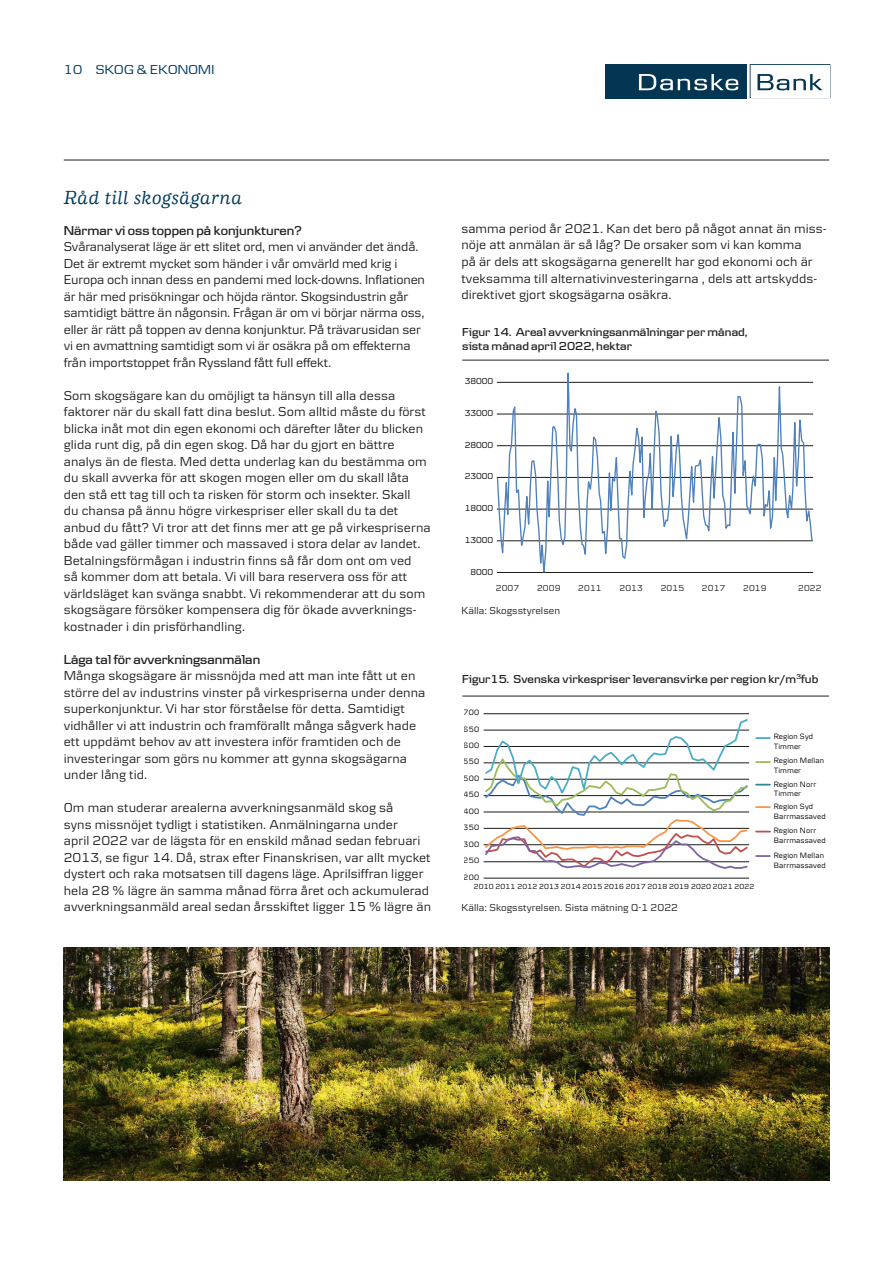
<style>
.page{position:relative;width:893px;height:1263px;background:#fff}
.page>*{position:absolute;margin:0;border:0;box-sizing:border-box;transform-origin:0 0}
.t1{font:italic 500 19.5px "Danske Human";letter-spacing:.02em;color:#003c5f}
.t2{font:13.5px/16.5px "Danske Textv 2";letter-spacing:.005em;color:#231f20}
.t3{font:600 13.5px "Danske Headline";color:#231f20}
.Brödtext{font:13.5px "Danske Headline";letter-spacing:.02em;color:#003c5f}
.t4{font:600 12px/13.5px "Danske Headline";letter-spacing:.005em;color:#231f20}
.Brödtext-2{font:10.5px "Danske Textv 2";letter-spacing:.005em;color:#231f20}
.t5{font:9px "Danske Textv 2";color:#000}
.t6{font:9px "Danske Textv 2";letter-spacing:.015em;color:#1d1d1b}
.t7{font:8.1px/9.6px "Danske Textv 2";letter-spacing:.015em;color:#000}
.t8{font:7.65px "Danske Textv 2";letter-spacing:.015em;color:#000}
</style>
<div class="page">
<hr style="left:64px;top:160px;width:765px;height:1px;background:#231f20">
<div style="left:605px;top:64px;width:141px;height:34px;background:#043653"></div>
<svg style="left:639px;top:74px;width:99px;height:16px"></svg>
<svg style="left:750px;top:64px;width:80px;height:34px"></svg>
<svg style="left:756px;top:784px;width:14px;height:1px"></svg>
<svg style="left:756px;top:831px;width:14px;height:1px"></svg>
<svg style="left:756px;top:761px;width:14px;height:2px"></svg>
<svg style="left:756px;top:855px;width:14px;height:2px"></svg>
<svg style="left:756px;top:737px;width:14px;height:2px"></svg>
<svg style="left:756px;top:806px;width:14px;height:2px"></svg>
<hr style="left:484px;top:713px;width:265px;height:1px;background:#1d1d1b">
<hr style="left:484px;top:878px;width:265px;height:1px;background:#1d1d1b">
<svg style="left:483px;top:719px;width:266px;height:150px"></svg>
<hr style="left:462px;top:696px;width:367px;height:1px;background:#231f20">
<svg style="left:496px;top:372px;width:317px;height:201px"></svg>
<hr style="left:462px;top:360px;width:367px;height:1px;background:#231f20">
<img style="left:64px;top:947px;width:765px;height:233px">
<p class="Brödtext" style="left:64px;top:61px;width:20px">10</p>
<p class="Brödtext" style="left:96px;top:62px;width:120px">SKOG &amp; EKONOMI</p>
<p class="t1" style="left:64px;top:187px;width:180px">Råd till skogsägarna</p>
<p class="t3" style="left:64px;top:222px;width:240px">Närmar vi oss toppen på konjunkturen?</p>
<p class="t2" style="left:64px;top:238px;width:363px">Svåranalyserat läge är ett slitet ord, men vi använder det ändå.<br>Det är extremt mycket som händer i vår omvärld med krig i Europa och innan dess en pandemi med lock-downs. Inflationen är här med prisökningar och höjda räntor. Skogsindustrin går samtidigt bättre än någonsin. Frågan är om vi börjar närma oss, eller är rätt på toppen av denna konjunktur. På trävarusidan ser vi en avmattning samtidigt som vi är osäkra på om effekterna från importstoppet från Ryssland fått full effekt.</p>
<p class="t2" style="left:64px;top:387px;width:368px">Som skogsägare kan du omöjligt ta hänsyn till alla dessa faktorer när du skall fatt dina beslut. Som alltid måste du först blicka inåt mot din egen ekonomi och därefter låter du blicken glida runt dig, på din egen skog. Då har du gjort en bättre analys än de flesta. Med detta underlag kan du bestämma om du skall avverka för att skogen mogen eller om du skall låta den stå ett tag till och ta risken för storm och insekter. Skall<br>du chansa på ännu högre virkespriser eller skall du ta det anbud du fått? Vi tror att det finns mer att ge på virkespriserna både vad gäller timmer och massaved i stora delar av landet.<br>Betalningsförmågan i industrin finns så får dom ont om ved<br>så kommer dom att betala. Vi vill bara reservera oss för att världsläget kan svänga snabbt. Vi rekommenderar att du som skogsägare försöker kompensera dig för ökade avverknings&shy;kostnader i din prisförhandling.</p>
<p class="t3" style="left:64px;top:651px;width:198px">Låga tal för avverkningsanmälan</p>
<p class="t2" style="left:64px;top:667px;width:363px">Många skogsägare är missnöjda med att man inte fått ut en större del av industrins vinster på virkespriserna under denna superkonjunktur. Vi har stor förståelse för detta. Samtidigt vidhåller vi att industrin och framförallt många sågverk hade ett uppdämt behov av att investera inför framtiden och de investeringar som görs nu kommer att gynna skogsägarna under lång tid.</p>
<p class="t2" style="left:64px;top:799px;width:369px">Om man studerar arealerna avverkningsanmäld skog så<br>syns missnöjet tydligt i statistiken. Anmälningarna under<br>april 2022 var de lägsta för en enskild månad sedan februari 2013, se figur 14. Då, strax efter Finanskrisen, var allt mycket dystert och raka motsatsen till dagens läge. Aprilsiffran ligger hela 28 % lägre än samma månad förra året och ackumulerad avverkningsanmäld areal sedan årsskiftet ligger 15 % lägre än</p>
<p class="t2" style="left:461px;top:220px;width:367px">samma period år 2021. Kan det bero på något annat än miss&shy;nöje att anmälan är så låg? De orsaker som vi kan komma<br>på är dels att skogsägarna generellt har god ekonomi och är tveksamma till alternativinvesteringarna , dels att artskydds&shy;direktivet gjort skogsägarna osäkra.</p>
<p class="t4" style="left:462px;top:325px;width:286px">Figur 14. Areal avverkningsanmälningar per månad, sista månad april 2022, hektar</p>
<p class="t5" style="left:465px;top:376px;width:30px">38000</p>
<p class="t5" style="left:465px;top:408px;width:30px">33000</p>
<p class="t5" style="left:465px;top:440px;width:30px">28000</p>
<p class="t5" style="left:465px;top:471px;width:30px">23000</p>
<p class="t5" style="left:465px;top:503px;width:30px">18000</p>
<p class="t5" style="left:465px;top:535px;width:30px">13000</p>
<p class="t5" style="left:470px;top:566px;width:25px">8000</p>
<p class="t6" style="left:496px;top:583px;width:25px">2007</p>
<p class="t6" style="left:537px;top:583px;width:25px">2009</p>
<p class="t6" style="left:578px;top:583px;width:25px">2011</p>
<p class="t6" style="left:619px;top:583px;width:25px">2013</p>
<p class="t6" style="left:661px;top:583px;width:25px">2015</p>
<p class="t6" style="left:702px;top:583px;width:25px">2017</p>
<p class="t6" style="left:743px;top:583px;width:25px">2019</p>
<p class="t6" style="left:798px;top:583px;width:25px">2022</p>
<p class="Brödtext-2" style="left:461px;top:604px;width:100px">Källa: Skogsstyrelsen</p>
<p class="t4" style="left:462px;top:672px;width:358px">Figur15. Svenska virkespriser leveransvirke per region kr/m<sup>3</sup>fub</p>
<p class="t7" style="left:464px;top:708px;width:17px">700</p>
<p class="t7" style="left:464px;top:724px;width:17px">650</p>
<p class="t7" style="left:464px;top:740px;width:17px">600</p>
<p class="t7" style="left:464px;top:757px;width:17px">550</p>
<p class="t7" style="left:464px;top:773px;width:17px">500</p>
<p class="t7" style="left:464px;top:790px;width:17px">450</p>
<p class="t7" style="left:464px;top:806px;width:17px">400</p>
<p class="t7" style="left:464px;top:822px;width:17px">350</p>
<p class="t7" style="left:464px;top:839px;width:17px">300</p>
<p class="t7" style="left:464px;top:856px;width:17px">250</p>
<p class="t7" style="left:464px;top:872px;width:17px">200</p>
<p class="t8" style="left:474px;top:882px;width:282px">2010 2011 2012 2013 2014 2015 2016 2017 2018 2019 2020 2021 2022</p>
<p class="Brödtext-2" style="left:461px;top:901px;width:218px">Källa: Skogsstyrelsen. Sista mätning Q-1 2022</p>
<p class="t7" style="left:774px;top:732px;width:41px">Region Syd<br>Timmer</p>
<p class="t7" style="left:774px;top:756px;width:52px">Region Mellan<br>Timmer</p>
<p class="t7" style="left:774px;top:779px;width:44px">Region Norr<br>Timmer</p>
<p class="t7" style="left:774px;top:825px;width:53px">Region Norr<br>Barrmassaved</p>
<p class="t7" style="left:774px;top:801px;width:53px">Region Syd<br>Barrmassaved</p>
<p class="t7" style="left:774px;top:850px;width:53px">Region Mellan<br>Barrmassaved</p>
</div>
